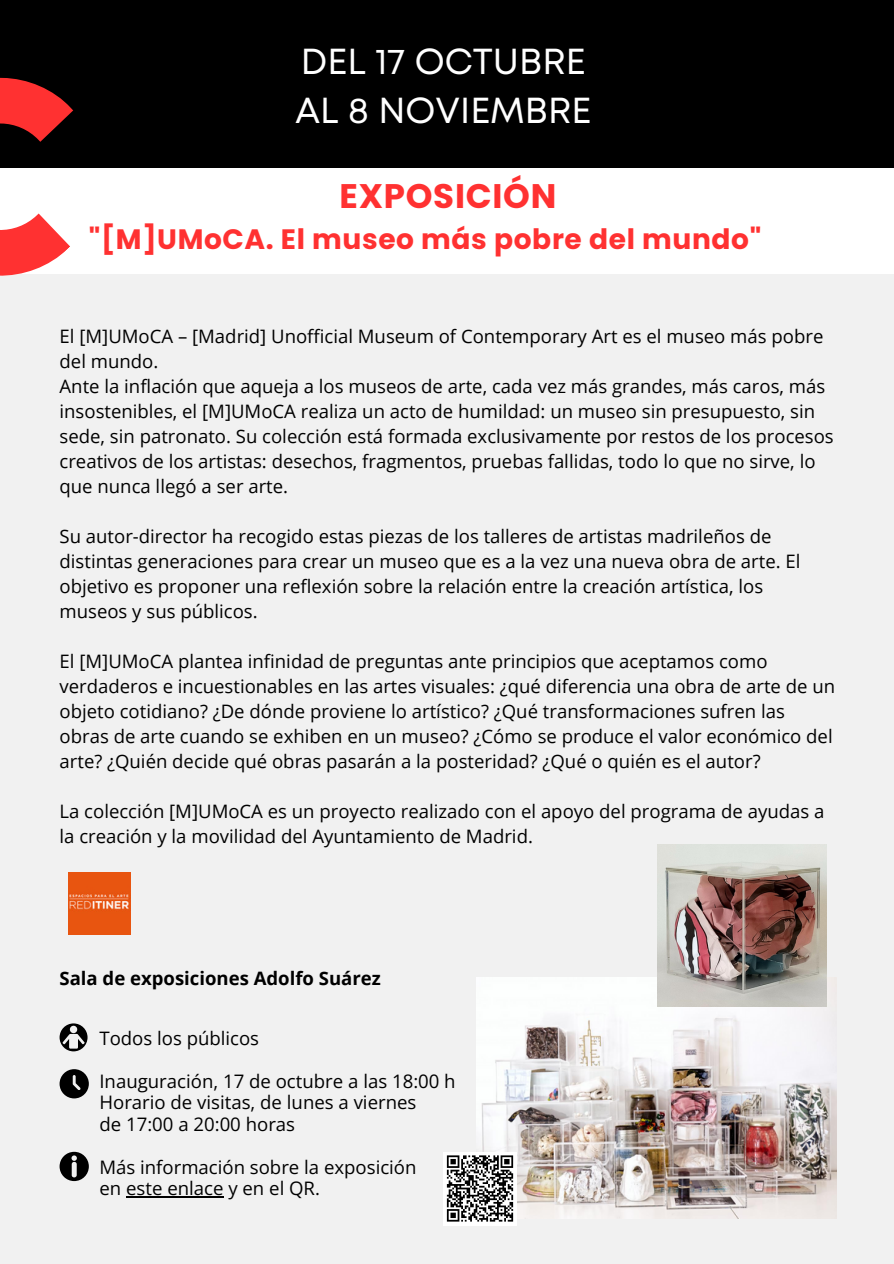
<style>
.page{position:relative;width:894px;height:1264px;background:#fff}
.page>*{position:absolute;margin:0;border:0;box-sizing:border-box;transform-origin:0 0}
.t1{font:36.15px/49.5px "Mont";color:#fff}
.t2{font:700 34.05px "Poppins";letter-spacing:.02em;color:#ff3131}
.t3{font:700 28.05px "Poppins";letter-spacing:.02em;color:#ff3131}
.t4{font:18.6px/25px "Open Sans";color:#000}
.t5{font:700 18.6px "Open Sans";color:#000}
</style>
<div class="page">
<div style="left:0;top:0;width:893px;height:1263px;background:#f1f1f1"></div>
<div style="left:0;top:168px;width:893px;height:105px;background:#fff"></div>
<div style="left:0;top:0;width:893px;height:168px;background:#000"></div>
<img style="left:476px;top:977px;width:360px;height:240px">
<svg style="left:60px;top:1023px;width:27px;height:28px"></svg>
<svg style="left:60px;top:1069px;width:29px;height:29px"></svg>
<img style="left:68px;top:872px;width:62px;height:62px">
<img style="left:657px;top:844px;width:169px;height:162px">
<svg style="left:60px;top:1151px;width:29px;height:30px"></svg>
<hr style="left:126px;top:1195px;width:97px;height:2px;background:#000">
<div style="left:443px;top:1151px;width:73px;height:74px;background:#fff"></div>
<svg style="left:446px;top:1155px;width:68px;height:67px"></svg>
<svg style="left:0;top:77px;width:140px;height:199px"></svg>
<p class="t1" style="left:295px;top:39px;width:298px">DEL 17 OCTUBRE<br>AL 8 NOVIEMBRE</p>
<p class="t2" style="left:339px;top:172px;width:218px">EXPOSICIÓN</p>
<p class="t3" style="left:89px;top:219px;width:673px">"[M]UMoCA. El museo más pobre del mundo"</p>
<p class="t4" style="left:60px;top:323px;width:765px">El [M]UMoCA – [Madrid] Unofficial Museum of Contemporary Art es el museo más pobre del mundo.</p>
<p class="t4" style="left:60px;top:373px;width:775px">Ante la inflación que aqueja a los museos de arte, cada vez más grandes, más caros, más insostenibles, el [M]UMoCA realiza un acto de humildad: un museo sin presupuesto, sin sede, sin patronato. Su colección está formada exclusivamente por restos de los procesos creativos de los artistas: desechos, fragmentos, pruebas fallidas, todo lo que no sirve, lo que nunca llegó a ser arte.</p>
<p class="t4" style="left:60px;top:523px;width:742px">Su autor-director ha recogido estas piezas de los talleres de artistas madrileños de distintas generaciones para crear un museo que es a la vez una nueva obra de arte. El objetivo es proponer una reflexión sobre la relación entre la creación artística, los museos y sus públicos.</p>
<p class="t4" style="left:60px;top:648px;width:777px">El [M]UMoCA plantea infinidad de preguntas ante principios que aceptamos como verdaderos e incuestionables en las artes visuales: ¿qué diferencia una obra de arte de un objeto cotidiano? ¿De dónde proviene lo artístico? ¿Qué transformaciones sufren las obras de arte cuando se exhiben en un museo? ¿Cómo se produce el valor económico del arte? ¿Quién decide qué obras pasarán a la posteridad? ¿Qué o quién es el autor?</p>
<p class="t4" style="left:60px;top:798px;width:766px">La colección [M]UMoCA es un proyecto realizado con el apoyo del programa de ayudas a la creación y la movilidad del Ayuntamiento de Madrid.</p>
<p class="t5" style="left:60px;top:964px;width:323px">Sala de exposiciones Adolfo Suárez</p>
<p class="t4" style="left:99px;top:1025px;width:161px">Todos los públicos</p>
<p class="t4" style="left:99px;top:1068px;width:357px">Inauguración, 17 de octubre a las 18:00 h</p>
<p class="t4" style="left:99px;top:1089px;width:318px">Horario de visitas, de lunes a viernes</p>
<p class="t4" style="left:99px;top:1110px;width:197px">de 17:00 a 20:00 horas</p>
<h3 class="t4" style="left:99px;top:1153px;width:318px">Más información sobre la exposición</h3>
<p class="t4" style="left:99px;top:1175px;width:222px">en este enlace y en el QR.</p>
</div>
